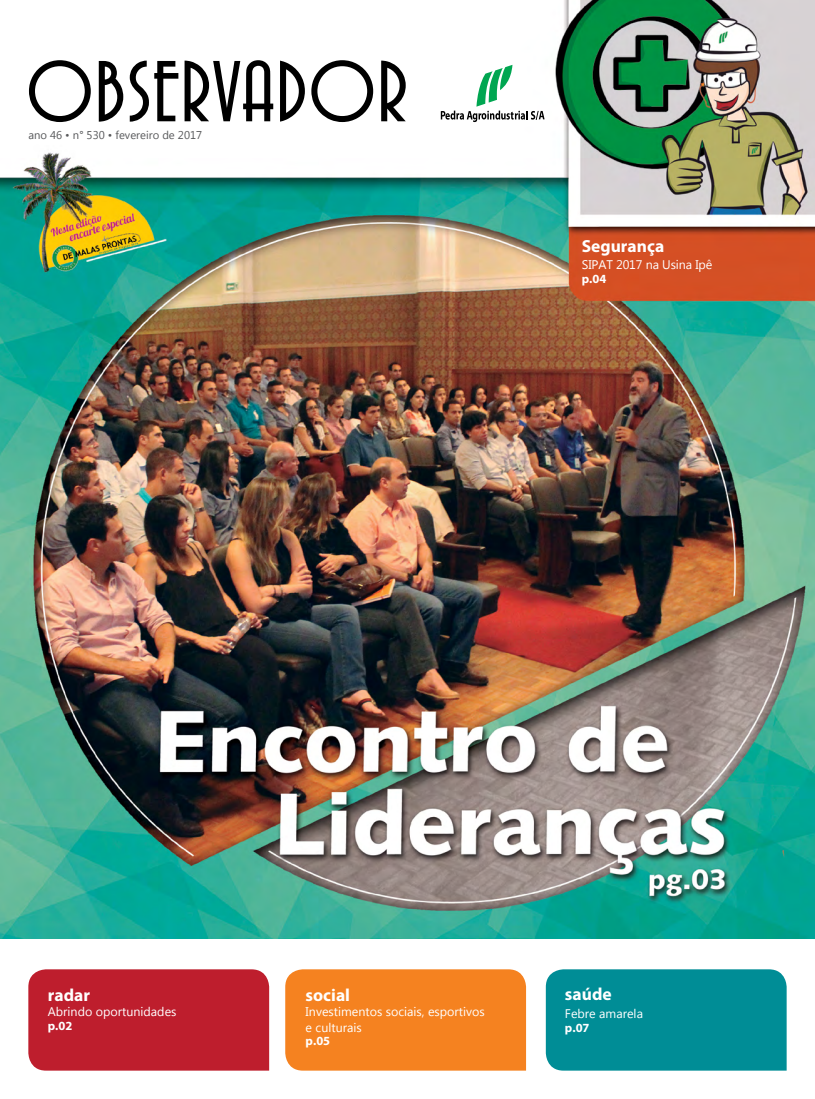
<style>
.page{position:relative;width:815px;height:1099px;background:#fff}
.page>*{position:absolute;margin:0;border:0;box-sizing:border-box;transform-origin:0 0}
.t1{font:90.5px "Avenida Let Plain";letter-spacing:.005em;color:#000}
.t2{font:700 17.5px "Myriad Pro";color:#fff}
.t3{font:12.5px/15.5px "Segoe UI";color:#fff}
.t4{font:700 12.5px "Myriad Pro";color:#fff}
.t5{font:11.25px "Segoe UI";color:#58595b}
</style>
<div class="page">
<img style="left:0;top:0;width:815px;height:938px">
<svg style="left:441px;top:65px;width:104px;height:57px"></svg>
<div style="left:28px;top:969px;width:241px;height:101px;background:#be1e2d"></div>
<div style="left:285px;top:969px;width:241px;height:101px;background:#f58220"></div>
<div style="left:546px;top:969px;width:241px;height:101px;background:#008d96"></div>
<h1 class="t1" style="left:26px;top:45px;width:384px">OBSERVADOR</h1>
<p class="t5" style="left:28px;top:127px;width:175px">ano 46 • n° 530 • fevereiro de 2017</p>
<h2 class="t2" style="left:582px;top:234px;width:84px">Segurança</h2>
<p class="t3" style="left:582px;top:256px;width:132px">SIPAT 2017 na Usina Ipê</p>
<p class="t4" style="left:582px;top:270px;width:26px">p.04</p>
<h2 class="t2" style="left:48px;top:983px;width:44px">radar</h2>
<p class="t3" style="left:48px;top:1003px;width:130px">Abrindo oportunidades</p>
<p class="t4" style="left:48px;top:1017px;width:26px">p.02</p>
<h2 class="t2" style="left:306px;top:983px;width:46px">social</h2>
<p class="t3" style="left:306px;top:1003px;width:181px">Investimentos sociais, esportivos e culturais</p>
<p class="t4" style="left:306px;top:1033px;width:26px">p.05</p>
<h2 class="t2" style="left:565px;top:983px;width:48px">saúde</h2>
<p class="t3" style="left:565px;top:1005px;width:80px">Febre amarela</p>
<p class="t4" style="left:565px;top:1019px;width:26px">p.07</p>
</div>
